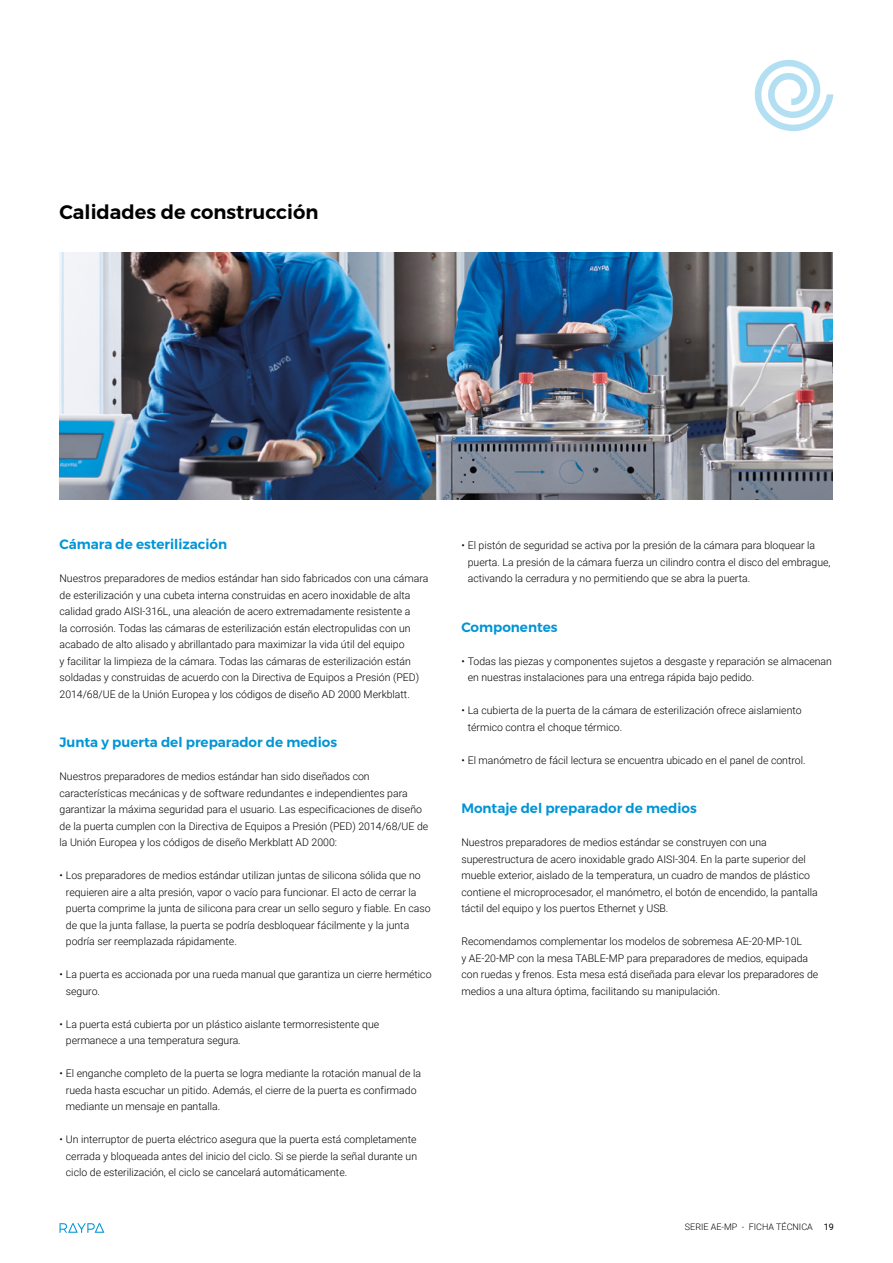
<style>
.page{position:relative;width:893px;height:1263px;background:#fff}
.page>*{position:absolute;margin:0;border:0;box-sizing:border-box;transform-origin:0 0}
.t1{font:600 19.5px "Montserrat";color:#000}
.t2{font:600 13.5px "Montserrat";color:#0095d6}
.t3{font:300 10.5px/16.5px "Roboto";color:#000}
.t4{font:300 9px "Roboto";color:#000}
.s1{font-weight:400}
</style>
<div class="page">
<svg style="left:60px;top:1223px;width:44px;height:10px"></svg>
<svg style="left:755px;top:59px;width:78px;height:72px"></svg>
<img style="left:60px;top:252px;width:772px;height:248px">
<h1 class="t1" style="left:60px;top:197px;width:260px">Calidades de construcción</h1>
<p class="t2" style="left:60px;top:534px;width:169px">Cámara de esterilización</p>
<p class="t3" style="left:60px;top:570px;width:370px">Nuestros preparadores de medios estándar han sido fabricados con una cámara de esterilización y una cubeta interna construidas en acero inoxidable de alta calidad grado AISI-316L, una aleación de acero extremadamente resistente a<br>la corrosión. Todas las cámaras de esterilización están electropulidas con un acabado de alto alisado y abrillantado para maximizar la vida útil del equipo<br>y facilitar la limpieza de la cámara. Todas las cámaras de esterilización están soldadas y construidas de acuerdo con la Directiva de Equipos a Presión (PED)<br>2014/68/UE de la Unión Europea y los códigos de diseño AD 2000 Merkblatt.</p>
<p class="t2" style="left:60px;top:732px;width:279px">Junta y puerta del preparador de medios</p>
<p class="t3" style="left:60px;top:768px;width:370px">Nuestros preparadores de medios estándar han sido diseñados con características mecánicas y de software redundantes e independientes para garantizar la máxima seguridad para el usuario. Las especificaciones de diseño de la puerta cumplen con la Directiva de Equipos a Presión (PED) 2014/68/UE de la Unión Europea y los códigos de diseño Merkblatt AD 2000:</p>
<p class="t3" style="left:66px;top:867px;width:366px;text-indent:-6px">• Los preparadores de medios estándar utilizan juntas de silicona sólida que no requieren aire a alta presión, vapor o vacío para funcionar. El acto de cerrar la puerta comprime la junta de silicona para crear un sello seguro y fiable. En caso de que la junta fallase, la puerta se podría desbloquear fácilmente y la junta podría ser reemplazada rápidamente.</p>
<p class="t3" style="left:66px;top:966px;width:367px;text-indent:-6px">• La puerta es accionada por una rueda manual que garantiza un cierre hermético seguro.</p>
<p class="t3" style="left:66px;top:1015px;width:315px;text-indent:-6px">• La puerta está cubierta por un plástico aislante termorresistente que permanece a una temperatura segura.</p>
<p class="t3" style="left:66px;top:1065px;width:357px;text-indent:-6px">• El enganche completo de la puerta se logra mediante la rotación manual de la rueda hasta escuchar un pitido. Además, el cierre de la puerta es confirmado mediante un mensaje en pantalla.</p>
<p class="t3" style="left:66px;top:1131px;width:353px;text-align:justify;text-indent:-6px">• Un interruptor de puerta eléctrico asegura que la puerta está completamente cerrada y bloqueada antes del inicio del ciclo. Si se pierde la señal durante un ciclo de esterilización, el ciclo se cancelará automáticamente.</p>
<p class="t3" style="left:468px;top:537px;width:364px;text-indent:-6px">• El pistón de seguridad se activa por la presión de la cámara para bloquear la puerta. La presión de la cámara fuerza un cilindro contra el disco del embrague, activando la cerradura y no permitiendo que se abra la puerta.</p>
<p class="t2" style="left:461px;top:616px;width:98px">Componentes</p>
<p class="t3" style="left:468px;top:652px;width:366px;text-indent:-6px">• Todas las piezas y componentes sujetos a desgaste y reparación se almacenan en nuestras instalaciones para una entrega rápida bajo pedido.</p>
<p class="t3" style="left:468px;top:702px;width:335px;text-indent:-6px">• La cubierta de la puerta de la cámara de esterilización ofrece aislamiento térmico contra el choque térmico.</p>
<p class="t3" style="left:461px;top:751px;width:346px">• El manómetro de fácil lectura se encuentra ubicado en el panel de control.</p>
<p class="t2" style="left:461px;top:798px;width:237px">Montaje del preparador de medios</p>
<p class="t3" style="left:461px;top:834px;width:358px">Nuestros preparadores de medios estándar se construyen con una superestructura de acero inoxidable grado AISI-304. En la parte superior del mueble exterior, aislado de la temperatura, un cuadro de mandos de plástico contiene el microprocesador, el manómetro, el botón de encendido, la pantalla táctil del equipo y los puertos Ethernet y USB.</p>
<p class="t3" style="left:461px;top:933px;width:358px">Recomendamos complementar los modelos de sobremesa AE-20-MP-10L<br>y AE-20-MP con la mesa TABLE-MP para preparadores de medios, equipada con ruedas y frenos. Esta mesa está diseñada para elevar los preparadores de medios a una altura óptima, facilitando su manipulación.</p>
<p class="t4" style="left:685px;top:1220px;width:150px">SERIE AE-MP - FICHA TÉCNICA <span class="s1">19</span></p>
</div>
